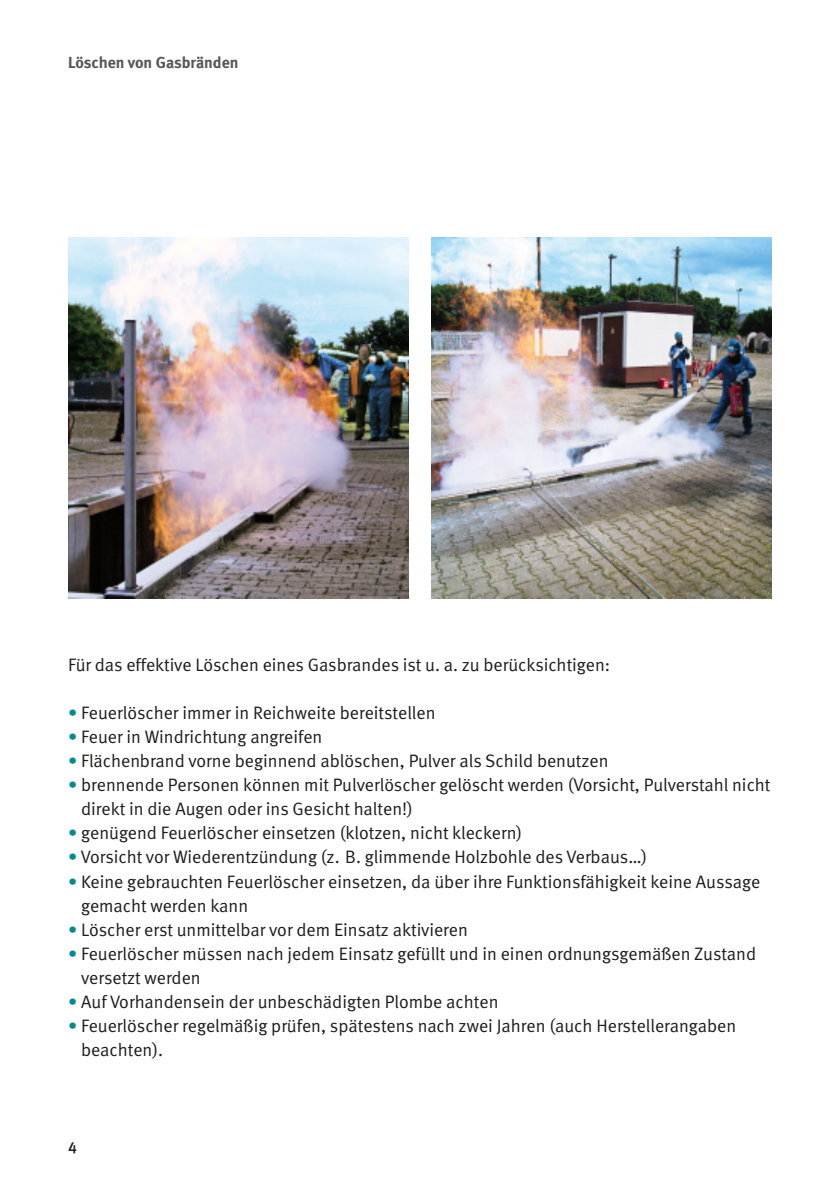
<style>
.page{position:relative;width:840px;height:1191px;background:#fff}
.page>*{position:absolute;margin:0;border:0;box-sizing:border-box;transform-origin:0 0}
.t1{font:18px/24px "DGUV Meta";color:#1d1d1b}
.t2{font:700 16px "DGUV Meta";color:#575756}
.t3{font:500 16px "DGUV Meta";color:#1d1d1b}
.s1{color:#008c8e}
</style>
<div class="page">
<img style="left:68px;top:237px;width:340px;height:361px">
<img style="left:431px;top:237px;width:340px;height:361px">
<p class="t2" style="left:68px;top:56px;width:172px">Löschen von Gasbränden</p>
<p class="t1" style="left:68px;top:653px;width:543px">Für das effektive Löschen eines Gasbrandes ist u. a. zu berücksichtigen:</p>
<p class="t1" style="left:68px;top:702px;width:369px"><span class="s1">•</span> Feuerlöscher immer in Reichweite bereitstellen</p>
<p class="t1" style="left:68px;top:726px;width:256px"><span class="s1">•</span> Feuer in Windrichtung angreifen</p>
<p class="t1" style="left:68px;top:750px;width:541px"><span class="s1">•</span> Flächenbrand vorne beginnend ablöschen, Pulver als Schild benutzen</p>
<p class="t1" style="left:81px;top:774px;width:690px;text-indent:-13px"><span class="s1">•</span> brennende Personen können mit Pulverlöscher gelöscht werden (Vorsicht, Pulverstahl nicht direkt in die Augen oder ins Gesicht halten!)</p>
<p class="t1" style="left:68px;top:822px;width:455px"><span class="s1">•</span> genügend Feuerlöscher einsetzen (klotzen, nicht kleckern)</p>
<p class="t1" style="left:68px;top:846px;width:580px"><span class="s1">•</span> Vorsicht vor Wiederentzündung (z. B. glimmende Holzbohle des Verbaus…)</p>
<p class="t1" style="left:81px;top:870px;width:680px;text-indent:-13px"><span class="s1">•</span> Keine gebrauchten Feuerlöscher einsetzen, da über ihre Funktionsfähigkeit keine Aussage gemacht werden kann</p>
<p class="t1" style="left:68px;top:919px;width:401px"><span class="s1">•</span> Löscher erst unmittelbar vor dem Einsatz aktivieren</p>
<p class="t1" style="left:81px;top:943px;width:676px;text-indent:-13px"><span class="s1">•</span> Feuerlöscher müssen nach jedem Einsatz gefüllt und in einen ordnungsgemäßen Zustand versetzt werden</p>
<p class="t1" style="left:68px;top:991px;width:431px"><span class="s1">•</span> Auf Vorhandensein der unbeschädigten Plombe achten</p>
<p class="t1" style="left:81px;top:1015px;width:656px;text-indent:-13px"><span class="s1">•</span> Feuerlöscher regelmäßig prüfen, spätestens nach zwei Jahren (auch Herstellerangaben beachten).</p>
<p class="t3" style="left:68px;top:1140px;width:10px">4</p>
</div>
